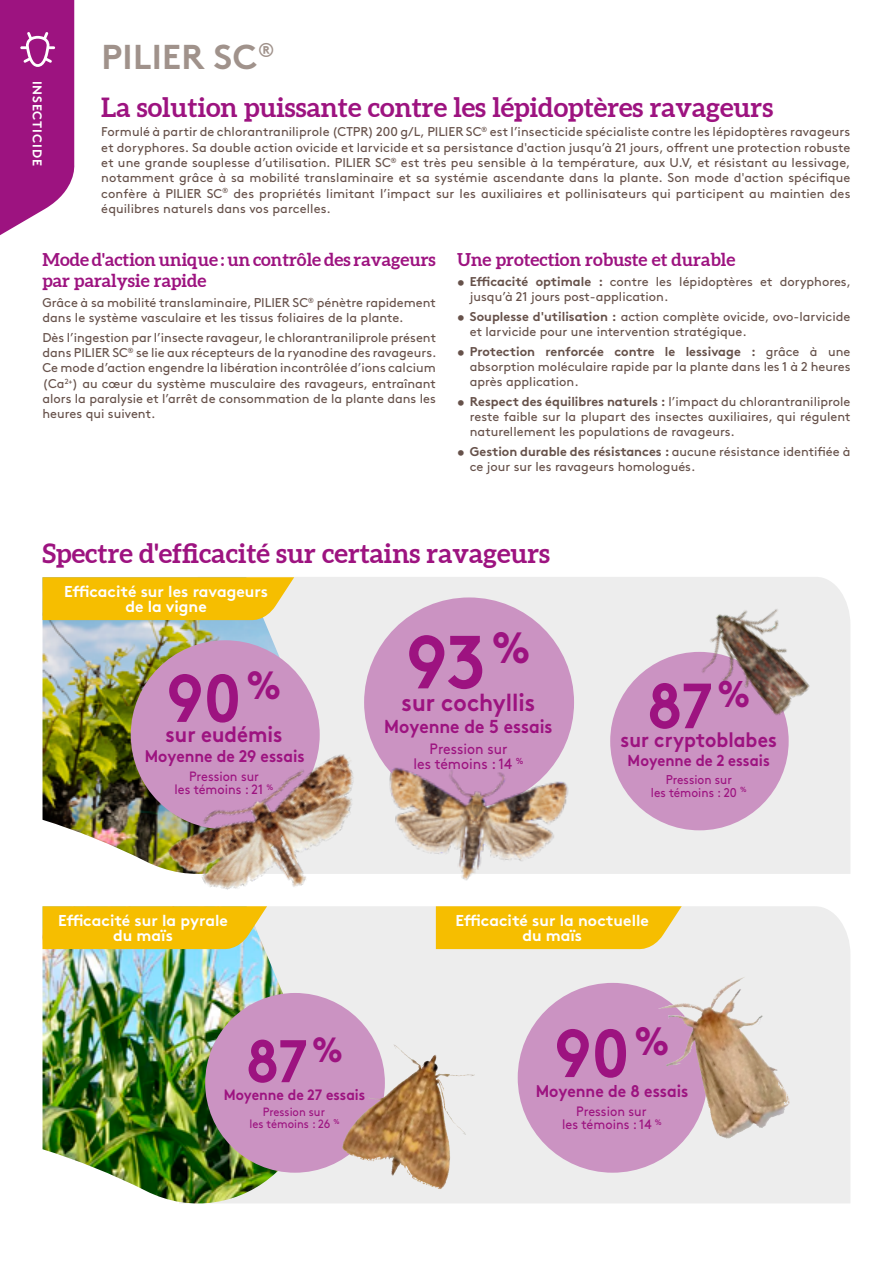
<style>
.page{position:relative;width:893px;height:1263px;background:#fff}
.page>*{position:absolute;margin:0;border:0;box-sizing:border-box;transform-origin:0 0}
.t1{font:700 75px "Brown Std";color:#9d1380;scale:.93 1}
.t2{font:700 67.8px "Brown Std";color:#9d1380;scale:.93 1}
.t3{font:700 67.5px "Brown Std";color:#9d1380;scale:.93 1}
.t4{font:700 63.75px "Brown Std";color:#9d1380;scale:.93 1}
.t5{font:700 60px "Brown Std";color:#9d1380;scale:.93 1}
.t6{font:700 34.5px "Brown Pro";letter-spacing:.01em;color:#a0928b}
.t7{font:700 27px "Aleo";color:#9d1380}
.t8{font:700 24.3px "Brown Std";color:#9d1380;scale:.93 1}
.t9{font:700 21.9px "Brown Std";color:#9d1380;scale:.93 1}
.t10{font:700 20.7px "Brown Std";color:#9d1380;scale:.93 1}
.t11{font:700 18.75px "Brown Std";color:#9d1380;scale:.93 1}
.t12{font:700 18px/21px "Aleo";color:#9d1380}
.t13{font:700 16.95px "Brown Std";color:#9d1380;scale:.93 1}
.t14{font:700 16.8px "Brown Std";color:#9d1380;scale:.93 1}
.t15{font:700 15.9px "Brown Std";color:#9d1380;scale:.93 1}
.t16{font:700 15.75px/14.2px "Brown Pro";color:#fff;text-align:center}
.t17{font:15px/15px "Brown Std";color:#9d1380;text-align:center;scale:.93 1}
.t18{font:700 15px "Brown Std";color:#9d1380;scale:.93 1}
.t19{font:13.5px/13.5px "Brown Std";color:#9d1380;text-align:center;scale:.93 1}
.t20{font:12.75px/15.3px "Brown Pro";color:#66514a;text-align:justify}
.t21{font:12.75px/12.8px "Brown Std";color:#9d1380;text-align:center;scale:.93 1}
.t22{font:700 12.75px "Brown Pro";letter-spacing:.07em;color:#fff}
.t23{font:12px/12px "Brown Std";color:#9d1380;text-align:center;scale:.93 1}
.s1{font-weight:700}
</style>
<div class="page">
<svg style="left:0;top:0;width:75px;height:235px;background:#a93090"></svg>
<div style="left:314px;top:577px;width:536px;height:297px;background:#ededed"></div>
<svg style="left:315px;top:906px;width:535px;height:297px;background:#e6e2de"></svg>
<img style="left:43px;top:577px;width:271px;height:290px">
<img style="left:43px;top:935px;width:272px;height:269px">
<svg style="left:43px;top:577px;width:251px;height:44px;background:#f2c013"></svg>
<svg style="left:43px;top:906px;width:224px;height:44px;background:#eec015"></svg>
<svg style="left:436px;top:906px;width:246px;height:44px;background:#f5c114"></svg>
<div style="left:205px;top:993px;width:180px;height:180px;background:#cb93c2;border-radius:50%"></div>
<div style="left:364px;top:597px;width:210px;height:210px;background:#cb93c2;border-radius:50%"></div>
<div style="left:518px;top:983px;width:189px;height:190px;background:#cb93c2;border-radius:50%"></div>
<div style="left:610px;top:652px;width:179px;height:178px;background:#cb93c2;border-radius:50%"></div>
<img style="left:342px;top:1045px;width:77px;height:113px">
<img style="left:659px;top:980px;width:78px;height:30px">
<img style="left:393px;top:762px;width:181px;height:119px">
<div style="left:131px;top:640px;width:189px;height:189px;background:#cb93c2;border-radius:50%"></div>
<img style="left:159px;top:739px;width:234px;height:196px">
<img style="left:670px;top:577px;width:180px;height:179px">
<p class="t22" style="left:48px;top:81px;width:87px;rotate:90deg">INSECTICIDE</p>
<h3 class="t6" style="left:101px;top:29px;width:175px">PILIER SC<sup>®</sup></h3>
<h3 class="t7" style="left:101px;top:91px;width:673px">La solution puissante contre les lépidoptères ravageurs</h3>
<p class="t20" style="left:101px;top:123px;width:751px">Formulé à partir de chlorantraniliprole (CTPR) 200 g/L, PILIER SC<sup>®</sup> est l’insecticide spécialiste contre les lépidoptères ravageurs et doryphores. Sa double action ovicide et larvicide et sa persistance d'action jusqu’à 21 jours, offrent une protection robuste et une grande souplesse d’utilisation. PILIER SC<sup>®</sup> est très peu sensible à la température, aux U.V, et résistant au lessivage, notamment grâce à sa mobilité translaminaire et sa systémie ascendante dans la plante. Son mode d'action spécifique confère à PILIER SC<sup>®</sup> des propriétés limitant l’impact sur les auxiliaires et pollinisateurs qui participent au maintien des équilibres naturels dans vos parcelles.</p>
<h3 class="t12" style="left:43px;top:250px;width:395px">Mode d'action unique : un contrôle des ravageurs par paralysie rapide</h3>
<p class="t20" style="left:43px;top:294px;width:395px">Grâce à sa mobilité translaminaire, PILIER SC<sup>®</sup> pénètre rapidement dans le système vasculaire et les tissus foliaires de la plante.</p>
<p class="t20" style="left:43px;top:329px;width:395px">Dès l’ingestion par l’insecte ravageur, le chlorantraniliprole présent dans PILIER SC<sup>®</sup> se lie aux récepteurs de la ryanodine des ravageurs.<br>Ce mode d’action engendre la libération incontrôlée d’ions calcium (Ca<sup>2+</sup>) au cœur du système musculaire des ravageurs, entraînant alors la paralysie et l’arrêt de consommation de la plante dans les heures qui suivent.</p>
<h3 class="t12" style="left:457px;top:250px;width:280px">Une protection robuste et durable</h3>
<p class="t20" style="left:470px;top:273px;width:383px;text-indent:-13px"><span class="s1">• Efficacité optimale :</span> contre les lépidoptères et doryphores, jusqu’à 21 jours post-application.</p>
<p class="t20" style="left:470px;top:308px;width:382px;text-indent:-13px"><span class="s1">• Souplesse d'utilisation :</span> action complète ovicide, ovo-larvicide et larvicide pour une intervention stratégique.</p>
<p class="t20" style="left:470px;top:343px;width:382px;text-indent:-13px"><span class="s1">• Protection renforcée contre le lessivage :</span> grâce à une absorption moléculaire rapide par la plante dans les 1 à 2 heures après application.</p>
<p class="t20" style="left:470px;top:393px;width:382px;text-indent:-13px"><span class="s1">• Respect des équilibres naturels :</span> l’impact du chlorantraniliprole reste faible sur la plupart des insectes auxiliaires, qui régulent naturellement les populations de ravageurs.</p>
<p class="t20" style="left:470px;top:443px;width:382px;text-indent:-13px"><span class="s1">• Gestion durable des résistances :</span> aucune résistance identifiée à ce jour sur les ravageurs homologués.</p>
<h3 class="t7" style="left:43px;top:536px;width:509px">Spectre d'efficacité sur certains ravageurs</h3>
<p class="t16" style="left:64px;top:583px;width:206px">Efficacité sur les ravageurs de la vigne</p>
<h3 class="t3" style="left:167px;top:657px;width:125px">90<sup>%</sup></h3>
<h3 class="t9" style="left:166px;top:721px;width:127px">sur eudémis</h3>
<h3 class="t14" style="left:145px;top:746px;width:173px">Moyenne de 29 essais</h3>
<p class="t19" style="left:175px;top:769px;width:108px">Pression sur<br>les témoins : 21 <sup>%</sup></p>
<h1 class="t1" style="left:406px;top:616px;width:135px">93<sup>%</sup></h1>
<h3 class="t8" style="left:402px;top:687px;width:145px">sur cochyllis</h3>
<h3 class="t11" style="left:384px;top:715px;width:183px">Moyenne de 5 essais</h3>
<p class="t17" style="left:413px;top:741px;width:120px">Pression sur<br>les témoins : 14 <sup>%</sup></p>
<h3 class="t4" style="left:647px;top:667px;width:113px">87<sup>%</sup></h3>
<h3 class="t10" style="left:621px;top:727px;width:170px">sur cryptoblabes</h3>
<p class="t15" style="left:628px;top:751px;width:154px">Moyenne de 2 essais</p>
<p class="t21" style="left:651px;top:773px;width:104px">Pression sur<br>les témoins : 20 <sup>%</sup></p>
<p class="t16" style="left:58px;top:912px;width:171px">Efficacité sur la pyrale du maïs</p>
<p class="t16" style="left:456px;top:912px;width:195px">Efficacité sur la noctuelle du maïs</p>
<h3 class="t5" style="left:246px;top:1024px;width:106px">87<sup>%</sup></h3>
<p class="t18" style="left:224px;top:1086px;width:154px">Moyenne de 27 essais</p>
<p class="t23" style="left:250px;top:1106px;width:98px">Pression sur<br>les témoins : 26 <sup>%</sup></p>
<h2 class="t2" style="left:554px;top:1012px;width:125px">90<sup>%</sup></h2>
<h3 class="t13" style="left:536px;top:1081px;width:166px">Moyenne de 8 essais</h3>
<p class="t19" style="left:562px;top:1104px;width:109px">Pression sur<br>les témoins : 14 <sup>%</sup></p>
</div>
